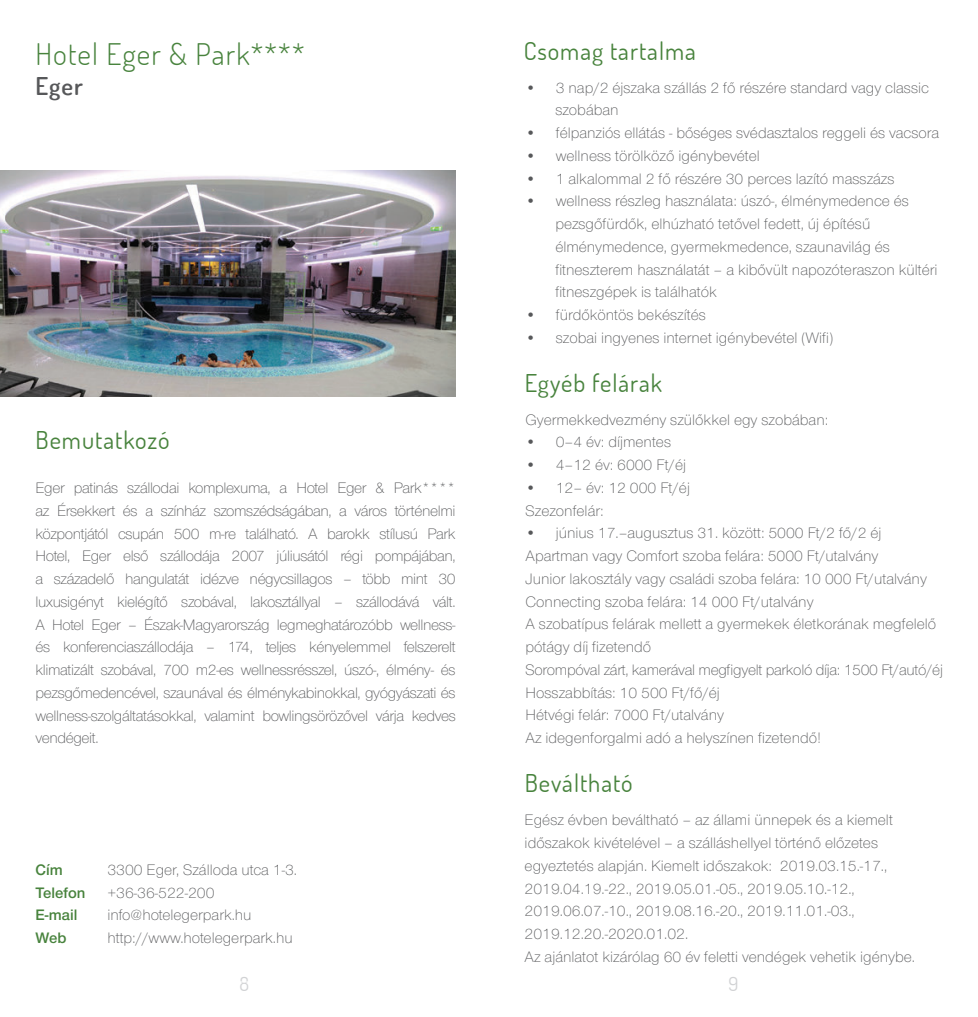
<style>
.page{position:relative;width:978px;height:1017px;background:#fff}
.page>*{position:absolute;margin:0;border:0;box-sizing:border-box;transform-origin:0 0}
.t1{font:300 29.75px "Dosis";letter-spacing:.04em;color:#48833d}
.t2{font:24.5px "Dosis";letter-spacing:.04em;color:#48833d}
.t3{font:600 24.5px "Dosis";color:#57585a}
.t4{font:19.25px "Dosis";color:#d1d2d4}
.t5{font:300 15.75px/22.8px "Nimbus Sans Novus TOT";color:#57585a}
.t6{font:15.75px/22.8px "Nimbus Sans Novus TOT Sem Bol";color:#48833d}
</style>
<div class="page">
<img style="left:0;top:171px;width:455px;height:226px">
<h1 class="t1" style="left:36px;top:35px;width:270px">Hotel Eger &amp; Park****</h1>
<h2 class="t3" style="left:36px;top:70px;width:49px">Eger</h2>
<h2 class="t2" style="left:36px;top:423px;width:135px">Bemutatkozó</h2>
<p class="t5" style="left:36px;top:477px;width:421px;text-align:justify">Eger patinás szállodai komplexuma, a Hotel Eger &amp; Park**** az Érsekkert és a színház szomszédságában, a város történelmi központjától csupán 500 m-re található. A barokk stílusú Park Hotel, Eger első szállodája 2007 júliusától régi pompájában, a századelő hangulatát idézve négycsillagos – több mint 30 luxusigényt kielégítő szobával, lakosztállyal – szállodává vált.<br>A Hotel Eger – Észak-Magyarország legmeghatározóbb wellness&shy;és konferenciaszállodája – 174, teljes kényelemmel felszerelt klimatizált szobával, 700 m2-es wellnessrésszel, úszó-, élmény- és pezsgőmedencével, szaunával és élménykabinokkal, gyógyászati és wellness-szolgáltatásokkal, valamint bowlingsörözővel várja kedves vendégeit.</p>
<p class="t6" style="left:36px;top:858px;width:51px">Cím<br>Telefon<br>E-mail<br>Web</p>
<p class="t5" style="left:107px;top:858px;width:191px">3300 Eger, Szálloda utca 1-3. +36-36-522-200 info@hotelegerpark.hu http://www.hotelegerpark.hu</p>
<p class="t4" style="left:239px;top:971px;width:11px">8</p>
<h2 class="t2" style="left:523px;top:35px;width:173px">Csomag tartalma</h2>
<p class="t5" style="left:555px;top:76px;width:375px;text-indent:-30px">• 3 nap/2 éjszaka szállás 2 fő részére standard vagy classic szobában</p>
<p class="t5" style="left:525px;top:122px;width:415px">• félpanziós ellátás - bőséges svédasztalos reggeli és vacsora</p>
<p class="t5" style="left:525px;top:144px;width:236px">• wellness törölköző igénybevétel</p>
<p class="t5" style="left:525px;top:167px;width:370px">• 1 alkalommal 2 fő részére 30 perces lazító masszázs</p>
<p class="t5" style="left:555px;top:190px;width:383px;text-indent:-30px">• wellness részleg használata: úszó-, élménymedence és pezsgőfürdők, elhúzható tetővel fedett, új építésű élménymedence, gyermekmedence, szaunavilág és fitneszterem használatát – a kibővült napozóteraszon kültéri fitneszgépek is találhatók</p>
<p class="t5" style="left:525px;top:304px;width:182px">• fürdőköntös bekészítés</p>
<p class="t5" style="left:525px;top:326px;width:309px">• szobai ingyenes internet igénybevétel (Wifi)</p>
<h2 class="t2" style="left:524px;top:367px;width:139px">Egyéb felárak</h2>
<p class="t5" style="left:525px;top:408px;width:304px">Gyermekkedvezmény szülőkkel egy szobában:</p>
<p class="t5" style="left:525px;top:431px;width:147px">• 0–4 év: díjmentes</p>
<p class="t5" style="left:525px;top:454px;width:162px">• 4–12 év: 6000 Ft/éj</p>
<p class="t5" style="left:525px;top:476px;width:166px">• 12– év: 12 000 Ft/éj<br>Szezonfelár:</p>
<p class="t5" style="left:525px;top:522px;width:419px">• június 17.–augusztus 31. között: 5000 Ft/2 fő/2 éj Apartman vagy Comfort szoba felára: 5000 Ft/utalvány<br>Junior lakosztály vagy családi szoba felára: 10 000 Ft/utalvány Connecting szoba felára: 14 000 Ft/utalvány<br>A szobatípus felárak mellett a gyermekek életkorának megfelelő pótágy díj fizetendő<br>Sorompóval zárt, kamerával megfigyelt parkoló díja: 1500 Ft/autó/éj Hosszabbítás: 10 500 Ft/fő/éj<br>Hétvégi felár: 7000 Ft/utalvány<br>Az idegenforgalmi adó a helyszínen fizetendő!</p>
<h2 class="t2" style="left:524px;top:767px;width:109px">Beváltható</h2>
<p class="t5" style="left:524px;top:809px;width:391px">Egész évben beváltható – az állami ünnepek és a kiemelt időszakok kivételével – a szálláshellyel történő előzetes egyeztetés alapján. Kiemelt időszakok: 2019.03.15.-17., 2019.04.19.-22., 2019.05.01.-05., 2019.05.10.-12., 2019.06.07.-10., 2019.08.16.-20., 2019.11.01.-03., 2019.12.20.-2020.01.02.<br>Az ajánlatot kizárólag 60 év feletti vendégek vehetik igénybe.</p>
<p class="t4" style="left:728px;top:971px;width:11px">9</p>
</div>
